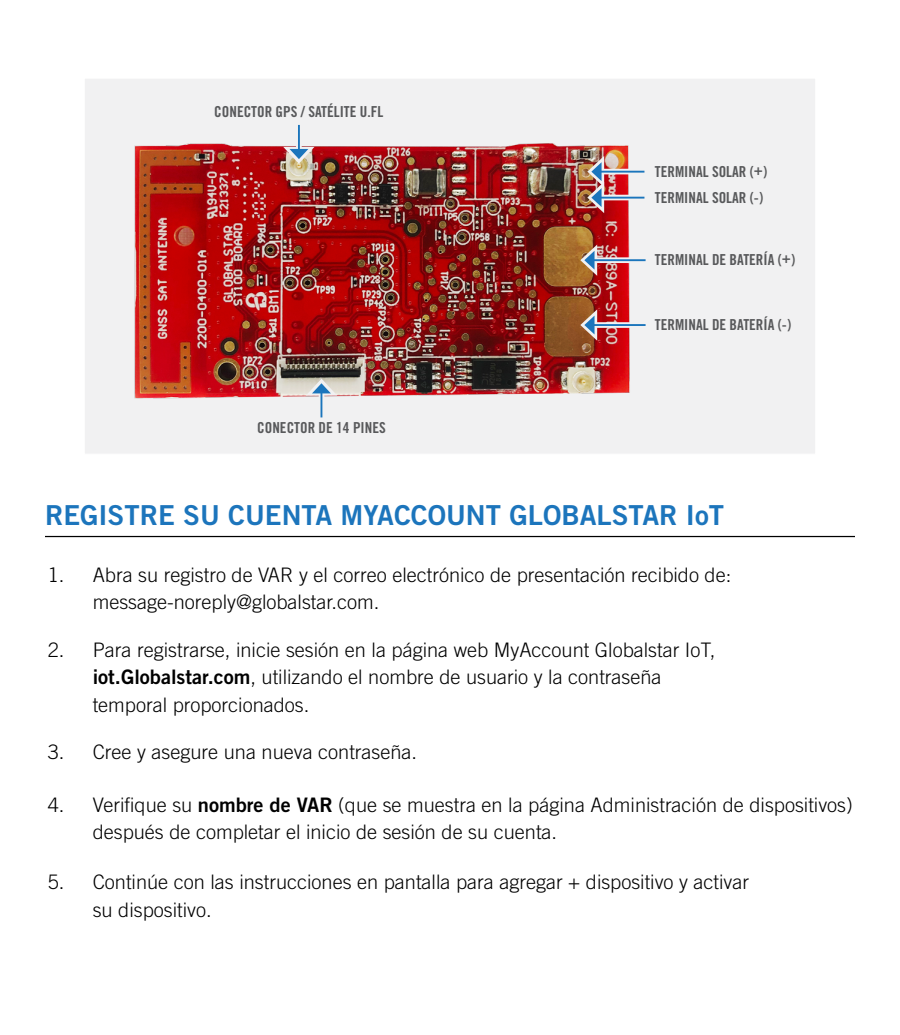
<style>
.page{position:relative;width:900px;height:1035px;background:#fff}
.page>*{position:absolute;margin:0;border:0;box-sizing:border-box;transform-origin:0 0}
.t1{font:27.5px "Trade Gothic Bold Two";color:#1c75bc}
.t2{font:300 20px/27.5px "Trade Gothic";color:#000}
.t3{font:15px "Trade Gothic Bold Cond Twenty";color:#58595b}
.s1{font-family:"Trade Gothic Bold Two";font-weight:400}
</style>
<div class="page">
<hr style="left:45px;top:536px;width:810px;height:1px;background:#000">
<div style="left:84px;top:78px;width:732px;height:376px;background:#f1f1f2;border:1px solid #fff"></div>
<img style="left:134px;top:143px;width:512px;height:256px">
<svg style="left:597px;top:257px;width:45px;height:6px"></svg>
<hr style="left:593px;top:259px;width:53px;height:2px;background:#1b75bc">
<svg style="left:580px;top:245px;width:17px;height:31px"></svg>
<div style="left:592px;top:322px;width:50px;height:6px;background:#f1f1f2"></div>
<hr style="left:593px;top:324px;width:53px;height:2px;background:#1b75bc">
<svg style="left:580px;top:309px;width:17px;height:32px"></svg>
<svg style="left:604px;top:195px;width:42px;height:5px"></svg>
<hr style="left:600px;top:197px;width:44px;height:2px;background:#1b75bc">
<svg style="left:604px;top:169px;width:42px;height:5px"></svg>
<hr style="left:600px;top:171px;width:44px;height:2px;background:#1b75bc">
<svg style="left:587px;top:156px;width:17px;height:57px"></svg>
<div style="left:296px;top:124px;width:6px;height:28px;background:#f1f1f2"></div>
<hr style="left:298px;top:125px;width:2px;height:25px;background:#1b75bc">
<svg style="left:283px;top:147px;width:32px;height:17px"></svg>
<svg style="left:306px;top:379px;width:31px;height:38px"></svg>
<p class="t3" style="left:214px;top:103px;width:171px">CONECTOR GPS / SATÉLITE U.FL</p>
<p class="t3" style="left:257px;top:418px;width:130px">CONECTOR DE 14 PINES</p>
<p class="t3" style="left:655px;top:163px;width:114px">TERMINAL SOLAR (+)</p>
<p class="t3" style="left:655px;top:188px;width:110px">TERMINAL SOLAR (-)</p>
<p class="t3" style="left:655px;top:251px;width:142px">TERMINAL DE BATERÍA (+)</p>
<p class="t3" style="left:655px;top:316px;width:138px">TERMINAL DE BATERÍA (-)</p>
<h1 class="t1" style="left:45px;top:498px;width:681px">REGISTRE SU CUENTA MYACCOUNT GLOBALSTAR IoT</h1>
<p class="t2" style="left:93px;top:561px;width:640px;text-indent:-45px">1. Abra su registro de VAR y el correo electrónico de presentación recibido de: message-noreply@globalstar.com.</p>
<p class="t2" style="left:93px;top:636px;width:624px;text-indent:-45px">2. Para registrarse, inicie sesión en la página web MyAccount Globalstar IoT, <span class="s1">iot.Globalstar.com</span>, utilizando el nombre de usuario y la contraseña temporal proporcionados.</p>
<p class="t2" style="left:48px;top:738px;width:371px">3. Cree y asegure una nueva contraseña.</p>
<p class="t2" style="left:93px;top:791px;width:762px;text-indent:-45px">4. Verifique su <span class="s1">nombre de VAR</span> (que se muestra en la página Administración de dispositivos) después de completar el inicio de sesión de su cuenta.</p>
<p class="t2" style="left:93px;top:868px;width:658px;text-indent:-45px">5. Continúe con las instrucciones en pantalla para agregar + dispositivo y activar su dispositivo.</p>
</div>
